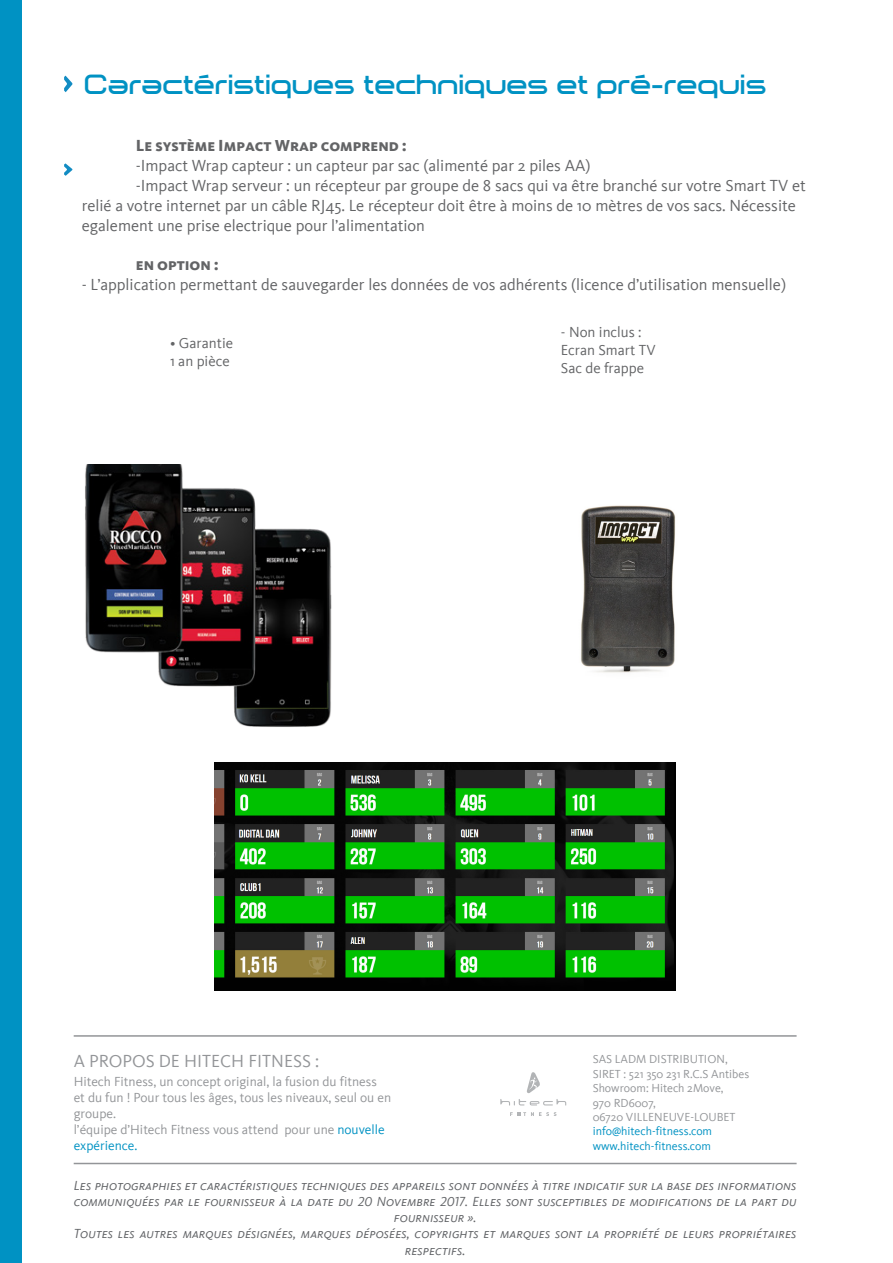
<style>
.page{position:relative;width:893px;height:1263px;background:#fff}
.page>*{position:absolute;margin:0;border:0;box-sizing:border-box;transform-origin:0 0}
.ParaStyle01-Interlig{font:27px "Dekers Bold";color:#0092c3}
.ParaStyle01-Interlig-2{font:18px "Kievit";color:#939598}
.ParaStyle07-Interlig{font:16.5px/19.8px "Kievit";color:#636466}
.ParaStyle07-Interlig-2{font:16.5px "Kievit Extrabold SC";color:#636466}
.ParaStyle07-Interlig-3{font:15px "Kievit";color:#636466}
.t1{font:13.5px/16.2px "Kievit Regular Italic SC";color:#616366;text-align:center}
.ParaStyle01-Interlig-3{font:13.5px/16.2px "Kievit";color:#939598}
.ParaStyle12-Interlig{font:13.5px "Kievit";color:#939598}
.ParaStyle01-Interlig-4{font:12px/14.4px "Kievit";color:#939598}
.ParaStyle01-Interlig-5{font:12px "Kievit";color:#0092c3}
.s1{color:#0092c3}
</style>
<div class="page">
<svg style="left:500px;top:1072px;width:66px;height:33px"></svg>
<svg style="left:510px;top:1112px;width:46px;height:4px"></svg>
<hr style="left:74px;top:1035px;width:723px;height:2px;background:#939598">
<hr style="left:74px;top:1163px;width:723px;height:1px;background:#939598">
<div style="left:0;top:0;width:21px;height:1263px;background:#0092c3"></div>
<svg style="left:64px;top:76px;width:8px;height:16px"></svg>
<svg style="left:64px;top:163px;width:8px;height:13px"></svg>
<img style="left:581px;top:505px;width:94px;height:168px">
<img style="left:215px;top:762px;width:461px;height:228px">
<img style="left:85px;top:465px;width:247px;height:262px">
<p class="ParaStyle01-Interlig" style="left:84px;top:68px;width:684px">Caractéristiques techniques et pré-requis</p>
<p class="ParaStyle07-Interlig-2" style="left:136px;top:136px;width:273px">Le système Impact Wrap comprend :</p>
<p class="ParaStyle07-Interlig" style="left:136px;top:156px;width:456px">-Impact Wrap capteur : un capteur par sac (alimenté par 2 piles AA)</p>
<p class="ParaStyle07-Interlig" style="left:82px;top:176px;width:726px;text-indent:54px">-Impact Wrap serveur : un récepteur par groupe de 8 sacs qui va être branché sur votre Smart TV et relié a votre internet par un câble RJ45. Le récepteur doit être à moins de 10 mètres de vos sacs. Nécessite egalement une prise electrique pour l’alimentation</p>
<p class="ParaStyle07-Interlig-2" style="left:136px;top:255px;width:85px">en option :</p>
<p class="ParaStyle07-Interlig" style="left:82px;top:275px;width:706px">- L’application permettant de sauvegarder les données de vos adhérents (licence d’utilisation mensuelle)</p>
<p class="ParaStyle07-Interlig-3" style="left:170px;top:334px;width:65px">• Garantie</p>
<p class="ParaStyle07-Interlig-3" style="left:170px;top:352px;width:61px">1 an pièce</p>
<p class="ParaStyle07-Interlig-3" style="left:561px;top:323px;width:82px">- Non inclus :</p>
<p class="ParaStyle07-Interlig-3" style="left:561px;top:341px;width:96px">Ecran Smart TV</p>
<p class="ParaStyle07-Interlig-3" style="left:561px;top:359px;width:85px">Sac de frappe</p>
<p class="ParaStyle01-Interlig-2" style="left:74px;top:1051px;width:247px">A PROPOS DE HITECH FITNESS :</p>
<p class="ParaStyle12-Interlig" style="left:74px;top:1073px;width:305px">Hitech Fitness, un concept original, la fusion du fitness</p>
<p class="ParaStyle01-Interlig-3" style="left:74px;top:1089px;width:319px">et du fun ! Pour tous les âges, tous les niveaux, seul ou en groupe.</p>
<p class="ParaStyle01-Interlig-3" style="left:74px;top:1122px;width:312px">l’équipe d’Hitech Fitness vous attend pour une <span class="s1">nouvelle expérience.</span></p>
<p class="ParaStyle01-Interlig-4" style="left:593px;top:1052px;width:158px">SAS LADM DISTRIBUTION,<br>SIRET : 521 350 231 R.C.S Antibes<br>Showroom: Hitech 2Move,</p>
<p class="ParaStyle01-Interlig-4" style="left:593px;top:1095px;width:65px">970 RD6007,</p>
<p class="ParaStyle01-Interlig-4" style="left:593px;top:1110px;width:144px">06720 VILLENEUVE-LOUBET</p>
<p class="ParaStyle01-Interlig-5" style="left:593px;top:1125px;width:121px">info@hitech-fitness.com</p>
<p class="ParaStyle01-Interlig-5" style="left:593px;top:1139px;width:120px">www.hitech-fitness.com</p>
<p class="t1" style="left:74px;top:1177px;width:724px">Les photographies et caractéristiques techniques des appareils sont données à titre indicatif sur la base des informations communiquées par le fournisseur à la date du 20 Novembre 2017. Elles sont susceptibles de modifications de la part du fournisseur ».</p>
<p class="t1" style="left:74px;top:1226px;width:724px">Toutes les autres marques désignées, marques déposées, copyrights et marques sont la propriété de leurs propriétaires respectifs.</p>
</div>
